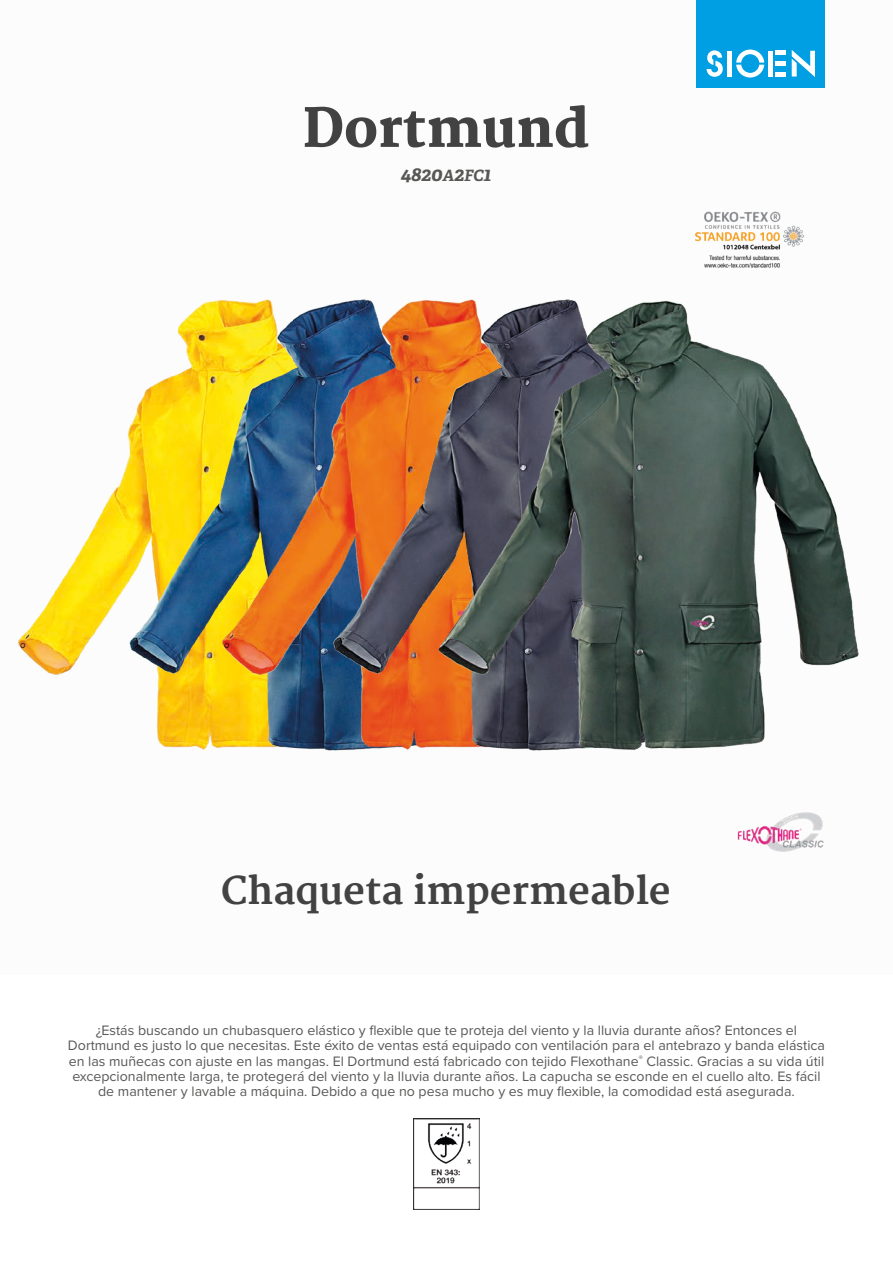
<style>
.page{position:relative;width:893px;height:1263px;background:#fff}
.page>*{position:absolute;margin:0;border:0;box-sizing:border-box;transform-origin:0 0}
.t1{font:800 52.5px "Merriweather";color:#424243}
.t2{font:700 37.5px "Merriweather";color:#424243}
.t3{font:italic 700 19.5px "Adelle PE";color:#575756}
.t4{font:14.25px/15.3px "Proxima Nova";color:#575756;text-align:center}
.s1{font-size:15.6px}
</style>
<div class="page">
<div style="left:697px;top:0;width:128px;height:88px;background:#009fe3"></div>
<svg style="left:707px;top:50px;width:16px;height:27px"></svg>
<svg style="left:736px;top:50px;width:28px;height:28px"></svg>
<div style="left:727px;top:51px;width:5px;height:26px;background:#fff"></div>
<div style="left:768px;top:51px;width:5px;height:26px;background:#fff"></div>
<div style="left:775px;top:72px;width:11px;height:5px;background:#fff"></div>
<div style="left:775px;top:61px;width:11px;height:5px;background:#fff"></div>
<hr style="left:775px;top:51px;width:11px;height:4px;background:#fff">
<svg style="left:792px;top:50px;width:23px;height:27px"></svg>
<img style="left:413px;top:1118px;width:67px;height:92px">
<img style="left:18px;top:512px;width:84px;height:163px">
<img style="left:102px;top:303px;width:102px;height:447px">
<img style="left:204px;top:299px;width:102px;height:451px">
<img style="left:306px;top:299px;width:102px;height:452px">
<img style="left:408px;top:211px;width:451px;height:641px">
<h1 class="t1" style="left:302px;top:98px;width:288px">Dortmund</h1>
<h3 class="t3" style="left:400px;top:160px;width:93px">4820<span class="s1">A</span>2<span class="s1">FC</span>1</h3>
<h2 class="t2" style="left:221px;top:869px;width:451px">Chaqueta impermeable</h2>
<p class="t4" style="left:68px;top:1022px;width:759px">¿Estás buscando un chubasquero elástico y flexible que te proteja del viento y la lluvia durante años? Entonces el Dortmund es justo lo que necesitas. Este éxito de ventas está equipado con ventilación para el antebrazo y banda elástica en las muñecas con ajuste en las mangas. El Dortmund está fabricado con tejido Flexothane<sup>®</sup> Classic. Gracias a su vida útil excepcionalmente larga, te protegerá del viento y la lluvia durante años. La capucha se esconde en el cuello alto. Es fácil de mantener y lavable a máquina. Debido a que no pesa mucho y es muy flexible, la comodidad está asegurada.</p>
</div>
